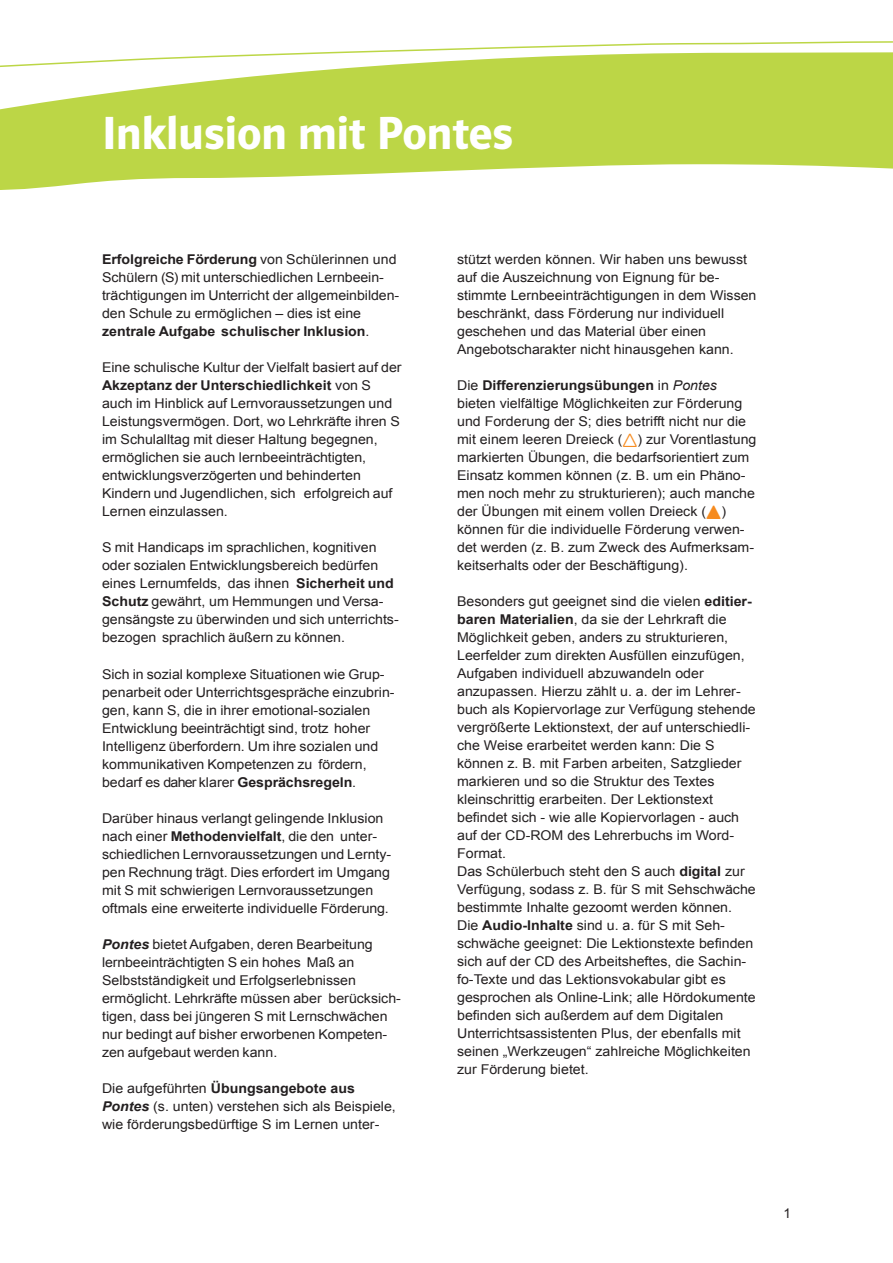
<style>
.page{position:relative;width:893px;height:1263px;background:#fff}
.page>*{position:absolute;margin:0;border:0;box-sizing:border-box;transform-origin:0 0}
.t1{font:48px "Polo 22 K Hfett";color:#fff}
.t2{font:13.5px/18px "Arial";color:#231f20;scale:1.05 1}
.t3{font:13.5px "Arial";color:#231f20}
.s1{font-weight:700}
.s2{font-weight:700;font-style:italic}
.s3{font-style:italic}
</style>
<div class="page">
<svg style="left:0;top:111px;width:893px;height:79px;fill:#bcd646"></svg>
<svg style="left:0;top:68px;width:893px;height:43px;fill:#bcd646"></svg>
<svg style="left:0;top:41px;width:893px;height:27px"></svg>
<h1 class="t1" style="left:102px;top:108px;width:413px">Inklusion mit Pontes</h1>
<p class="t2" style="left:102px;top:251px;width:285px"><span class="s1">Erfolgreiche Förderung</span> von Schülerinnen und Schülern (S) mit unterschiedlichen Lernbeein&shy;trächtigungen im Unterricht der allgemeinbilden&shy;den Schule zu ermöglichen – dies ist eine <span class="s1">zentrale Aufgabe schulischer Inklusion</span>.</p>
<p class="t2" style="left:102px;top:359px;width:287px">Eine schulische Kultur der Vielfalt basiert auf der <span class="s1">Akzeptanz der Unterschiedlichkeit</span> von S auch im Hinblick auf Lernvoraussetzungen und Leistungsvermögen. Dort, wo Lehrkräfte ihren S im Schulalltag mit dieser Haltung begegnen, ermöglichen sie auch lernbeeinträchtigten, entwicklungsverzögerten und behinderten Kindern und Jugendlichen, sich erfolgreich auf Lernen einzulassen.</p>
<p class="t2" style="left:102px;top:539px;width:284px">S mit Handicaps im sprachlichen, kognitiven oder sozialen Entwicklungsbereich bedürfen eines Lernumfelds, das ihnen <span class="s1">Sicherheit und Schutz</span> gewährt, um Hemmungen und Versa&shy;gensängste zu überwinden und sich unterrichts&shy;bezogen sprachlich äußern zu können.</p>
<p class="t2" style="left:102px;top:665px;width:280px">Sich in sozial komplexe Situationen wie Grup&shy;penarbeit oder Unterrichtsgespräche einzubrin&shy;gen, kann S, die in ihrer emotional-sozialen Entwicklung beeinträchtigt sind, trotz hoher Intelligenz überfordern. Um ihre sozialen und kommunikativen Kompetenzen zu fördern, bedarf es daher klarer <span class="s1">Gesprächsregeln</span>.</p>
<p class="t2" style="left:102px;top:809px;width:277px">Darüber hinaus verlangt gelingende Inklusion nach einer <span class="s1">Methodenvielfalt</span>, die den unter&shy;schiedlichen Lernvoraussetzungen und Lernty&shy;pen Rechnung trägt. Dies erfordert im Umgang mit S mit schwierigen Lernvoraussetzungen oftmals eine erweiterte individuelle Förderung.</p>
<p class="t2" style="left:102px;top:935px;width:286px"><span class="s2">Pontes</span> bietet Aufgaben, deren Bearbeitung lernbeeinträchtigten S ein hohes Maß an Selbstständigkeit und Erfolgserlebnissen ermöglicht. Lehrkräfte müssen aber berücksich&shy;tigen, dass bei jüngeren S mit Lernschwächen nur bedingt auf bisher erworbenen Kompeten&shy;zen aufgebaut werden kann.</p>
<p class="t2" style="left:102px;top:1079px;width:281px">Die aufgeführten <span class="s1">Übungsangebote aus<br></span><span class="s2">Pontes</span> (s. unten) verstehen sich als Beispiele, wie förderungsbedürftige S im Lernen unter-</p>
<p class="t2" style="left:457px;top:251px;width:287px">stützt werden können. Wir haben uns bewusst auf die Auszeichnung von Eignung für be&shy;stimmte Lernbeeinträchtigungen in dem Wissen beschränkt, dass Förderung nur individuell geschehen und das Material über einen Angebotscharakter nicht hinausgehen kann.</p>
<p class="t2" style="left:457px;top:377px;width:287px">Die <span class="s1">Differenzierungsübungen</span> in <span class="s3">Pontes </span>bieten vielfältige Möglichkeiten zur Förderung und Forderung der S; dies betrifft nicht nur die mit einem leeren Dreieck ( ) zur Vorentlastung markierten Übungen, die bedarfsorientiert zum Einsatz kommen können (z. B. um ein Phäno&shy;men noch mehr zu strukturieren); auch manche der Übungen mit einem vollen Dreieck ( ) können für die individuelle Förderung verwen&shy;det werden (z. B. zum Zweck des Aufmerksam&shy;keitserhalts oder der Beschäftigung).</p>
<p class="t2" style="left:457px;top:593px;width:286px">Besonders gut geeignet sind die vielen <span class="s1">editier&shy;baren Materialien</span>, da sie der Lehrkraft die Möglichkeit geben, anders zu strukturieren, Leerfelder zum direkten Ausfüllen einzufügen, Aufgaben individuell abzuwandeln oder anzupassen. Hierzu zählt u. a. der im Lehrer&shy;buch als Kopiervorlage zur Verfügung stehende vergrößerte Lektionstext, der auf unterschiedli&shy;che Weise erarbeitet werden kann: Die S können z. B. mit Farben arbeiten, Satzglieder markieren und so die Struktur des Textes kleinschrittig erarbeiten. Der Lektionstext befindet sich - wie alle Kopiervorlagen - auch auf der CD-ROM des Lehrerbuchs im Word-Format.<br>Das Schülerbuch steht den S auch <span class="s1">digital</span> zur Verfügung, sodass z. B. für S mit Sehschwäche bestimmte Inhalte gezoomt werden können.<br>Die <span class="s1">Audio-Inhalte</span> sind u. a. für S mit Seh&shy;schwäche geeignet: Die Lektionstexte befinden sich auf der CD des Arbeitsheftes, die Sachin&shy;fo-Texte und das Lektionsvokabular gibt es gesprochen als Online-Link; alle Hördokumente befinden sich außerdem auf dem Digitalen Unterrichtsassistenten Plus, der ebenfalls mit seinen „Werkzeugen“ zahlreiche Möglichkeiten zur Förderung bietet.</p>
<p class="t3" style="left:783px;top:1204px;width:9px">1</p>
</div>
